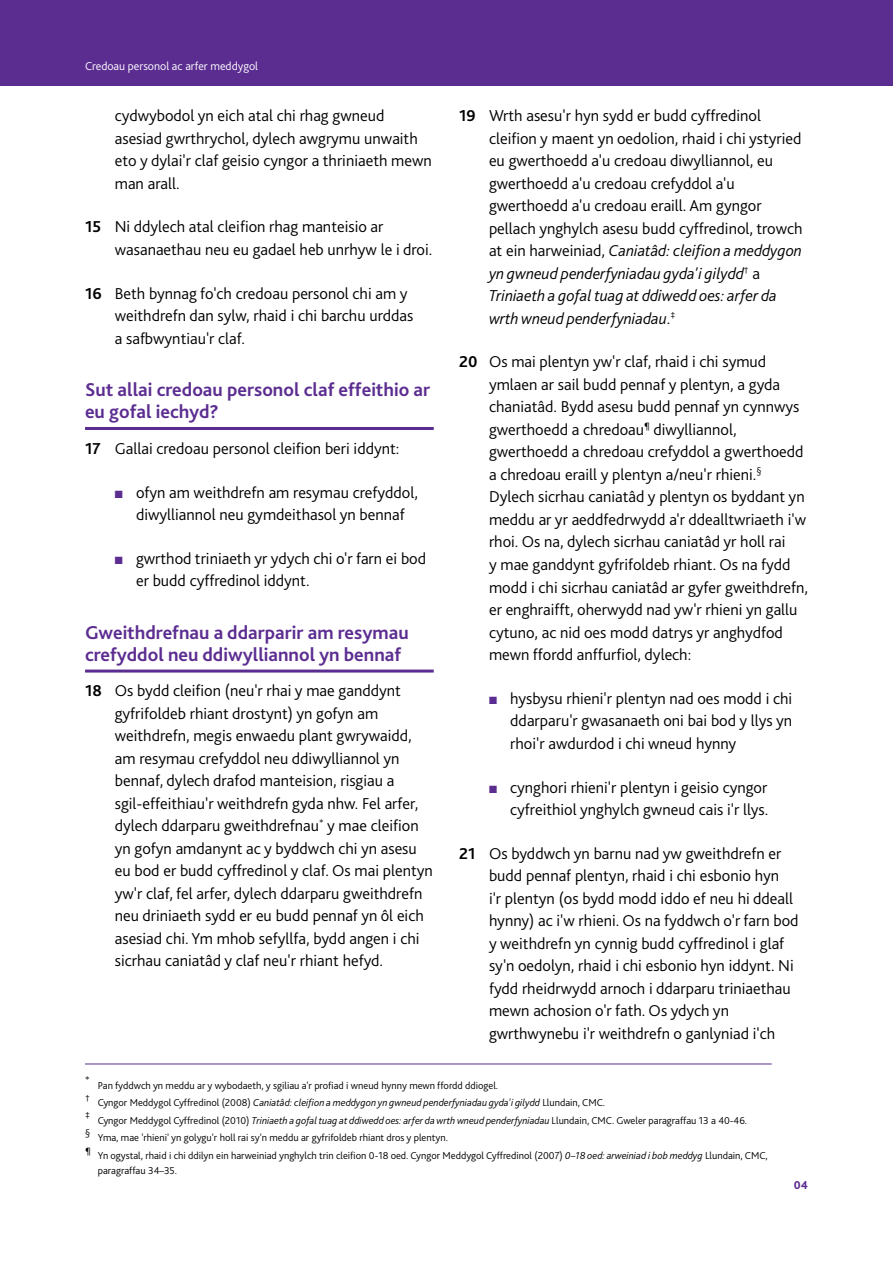
<style>
.page{position:relative;width:893px;height:1263px;background:#fff}
.page>*{position:absolute;margin:0;border:0;box-sizing:border-box;transform-origin:0 0}
.t1{font:700 19.5px/22.5px "Bliss 2";color:#5c2d91}
.t2{font:300 16.5px/22.5px "Bliss 2";color:#000}
.t3{font:300 12px "Bliss 2";color:#fff}
.t4{font:800 12px "Bliss 2";color:#5c2d91}
.t5{font:300 10.5px/15px "Bliss 2";color:#000}
.t6{font:italic 300 10.5px "Bliss 2";color:#000}
.t7{font:300 9.6px "Bliss 2";color:#000}
.s1{font-weight:700}
.s2{color:#5c2d91}
.s3{font-style:italic}
.s4{font-style:normal}
</style>
<div class="page">
<div style="left:0;top:0;width:893px;height:85px;background:#5c2d91"></div>
<hr style="left:85px;top:427px;width:349px;height:3px;background:#5c2d91">
<hr style="left:85px;top:669px;width:349px;height:3px;background:#5c2d91">
<hr style="left:85px;top:1063px;width:687px;height:1px;background:#5c2d91">
<p class="t3" style="left:85px;top:59px;width:175px">Credoau personol ac arfer meddygol</p>
<p class="t2" style="left:115px;top:104px;width:318px">cydwybodol yn eich atal chi rhag gwneud asesiad gwrthrychol, dylech awgrymu unwaith eto y dylai'r claf geisio cyngor a thriniaeth mewn man arall.</p>
<p class="t2" style="left:115px;top:215px;width:319px;text-indent:-30px"><span class="s1">15</span> Ni ddylech atal cleifion rhag manteisio ar wasanaethau neu eu gadael heb unrhyw le i droi.</p>
<p class="t2" style="left:115px;top:282px;width:300px;text-indent:-30px"><span class="s1">16</span> Beth bynnag fo'ch credoau personol chi am y weithdrefn dan sylw, rhaid i chi barchu urddas a safbwyntiau'r claf.</p>
<p class="t1" style="left:85px;top:378px;width:347px">Sut allai credoau personol claf effeithio ar eu gofal iechyd?</p>
<p class="t2" style="left:85px;top:437px;width:316px"><span class="s1">17</span> Gallai credoau personol cleifion beri iddynt:</p>
<p class="t2" style="left:115px;top:480px;width:305px;text-align:center"><span class="s2">■</span> ofyn am weithdrefn am resymau crefyddol, diwylliannol neu gymdeithasol yn bennaf</p>
<p class="t2" style="left:136px;top:547px;width:292px;text-indent:-21px"><span class="s2">■</span> gwrthod triniaeth yr ydych chi o'r farn ei bod er budd cyffredinol iddynt.</p>
<p class="t1" style="left:85px;top:620px;width:325px">Gweithdrefnau a ddarparir am resymau crefyddol neu ddiwylliannol yn bennaf</p>
<p class="t2" style="left:115px;top:679px;width:320px;text-indent:-30px"><span class="s1">18</span> Os bydd cleifion (neu'r rhai y mae ganddynt gyfrifoldeb rhiant drostynt) yn gofyn am weithdrefn, megis enwaedu plant gwrywaidd, am resymau crefyddol neu ddiwylliannol yn bennaf, dylech drafod manteision, risgiau a sgil-effeithiau'r weithdrefn gyda nhw. Fel arfer, dylech ddarparu gweithdrefnau<sup>*</sup> y mae cleifion yn gofyn amdanynt ac y byddwch chi yn asesu eu bod er budd cyffredinol y claf. Os mai plentyn yw'r claf, fel arfer, dylech ddarparu gweithdrefn neu driniaeth sydd er eu budd pennaf yn ôl eich asesiad chi. Ym mhob sefyllfa, bydd angen i chi sicrhau caniatâd y claf neu'r rhiant hefyd.</p>
<p class="t2" style="left:489px;top:104px;width:315px;text-indent:-30px"><span class="s1">19</span> Wrth asesu'r hyn sydd er budd cyffredinol cleifion y maent yn oedolion, rhaid i chi ystyried eu gwerthoedd a'u credoau diwylliannol, eu gwerthoedd a'u credoau crefyddol a'u gwerthoedd a'u credoau eraill. Am gyngor pellach ynghylch asesu budd cyffredinol, trowch at ein harweiniad, <span class="s3">Caniatâd: cleifion a meddygon yn gwneud penderfyniadau gyda'i gilydd</span><sup>†</sup> a <span class="s3">Triniaeth a gofal tuag at ddiwedd oes: arfer da wrth wneud penderfyniadau</span>.<sup>‡</sup></p>
<p class="t2" style="left:489px;top:350px;width:320px;text-indent:-30px"><span class="s1">20</span> Os mai plentyn yw'r claf, rhaid i chi symud ymlaen ar sail budd pennaf y plentyn, a gyda chaniatâd. Bydd asesu budd pennaf yn cynnwys gwerthoedd a chredoau<sup>¶</sup> diwylliannol, gwerthoedd a chredoau crefyddol a gwerthoedd a chredoau eraill y plentyn a/neu'r rhieni.<sup>§ </sup>Dylech sicrhau caniatâd y plentyn os byddant yn meddu ar yr aeddfedrwydd a'r ddealltwriaeth i'w rhoi. Os na, dylech sicrhau caniatâd yr holl rai<br>y mae ganddynt gyfrifoldeb rhiant. Os na fydd modd i chi sicrhau caniatâd ar gyfer gweithdrefn, er enghraifft, oherwydd nad yw'r rhieni yn gallu cytuno, ac nid oes modd datrys yr anghydfod mewn ffordd anffurfiol, dylech:</p>
<p class="t2" style="left:510px;top:687px;width:283px;text-align:justify;text-indent:-21px"><span class="s2">■</span> hysbysu rhieni'r plentyn nad oes modd i chi ddarparu'r gwasanaeth oni bai bod y llys yn rhoi'r awdurdod i chi wneud hynny</p>
<p class="t2" style="left:489px;top:775px;width:281px;text-align:right"><span class="s2">■</span> cynghori rhieni'r plentyn i geisio cyngor cyfreithiol ynghylch gwneud cais i'r llys.</p>
<p class="t2" style="left:489px;top:842px;width:311px;text-indent:-30px"><span class="s1">21</span> Os byddwch yn barnu nad yw gweithdrefn er budd pennaf plentyn, rhaid i chi esbonio hyn<br>i'r plentyn (os bydd modd iddo ef neu hi ddeall hynny) ac i'w rhieni. Os na fyddwch o'r farn bod y weithdrefn yn cynnig budd cyffredinol i glaf sy'n oedolyn, rhaid i chi esbonio hyn iddynt. Ni fydd rheidrwydd arnoch i ddarparu triniaethau mewn achosion o'r fath. Os ydych yn gwrthwynebu i'r weithdrefn o ganlyniad i'ch</p>
<p class="t7" style="left:85px;top:1074px;width:6px">*</p>
<p class="t5" style="left:98px;top:1077px;width:402px">Pan fyddwch yn meddu ar y wybodaeth, y sgiliau a'r profiad i wneud hynny mewn ffordd ddiogel.</p>
<p class="t7" style="left:85px;top:1092px;width:6px">†</p>
<p class="t6" style="left:98px;top:1096px;width:509px"><span class="s4">Cyngor Meddygol Cyffredinol (2008)</span> Caniatâd: cleifion a meddygon yn gwneud penderfyniadau gyda'i gilydd <span class="s4">Llundain, CMC.</span></p>
<p class="t7" style="left:85px;top:1109px;width:6px">‡</p>
<p class="t5" style="left:98px;top:1113px;width:651px">Cyngor Meddygol Cyffredinol (2010) <span class="s3">Triniaeth a gofal tuag at ddiwedd oes: arfer da wrth wneud penderfyniadau</span> Llundain, CMC. Gweler paragraffau 13 a 40-46.</p>
<p class="t7" style="left:85px;top:1127px;width:7px">§</p>
<p class="t5" style="left:98px;top:1130px;width:352px">Yma, mae 'rhieni' yn golygu'r holl rai sy'n meddu ar gyfrifoldeb rhiant dros y plentyn.</p>
<p class="t7" style="left:85px;top:1144px;width:7px">¶</p>
<p class="t5" style="left:98px;top:1148px;width:672px">Yn ogystal, rhaid i chi ddilyn ein harweiniad ynghylch trin cleifion 0-18 oed. Cyngor Meddygol Cyffredinol (2007) <span class="s3">0–18 oed: arweiniad i bob meddyg</span> Llundain, CMC, paragraffau 34–35.</p>
<p class="t4" style="left:794px;top:1177px;width:16px">04</p>
</div>
